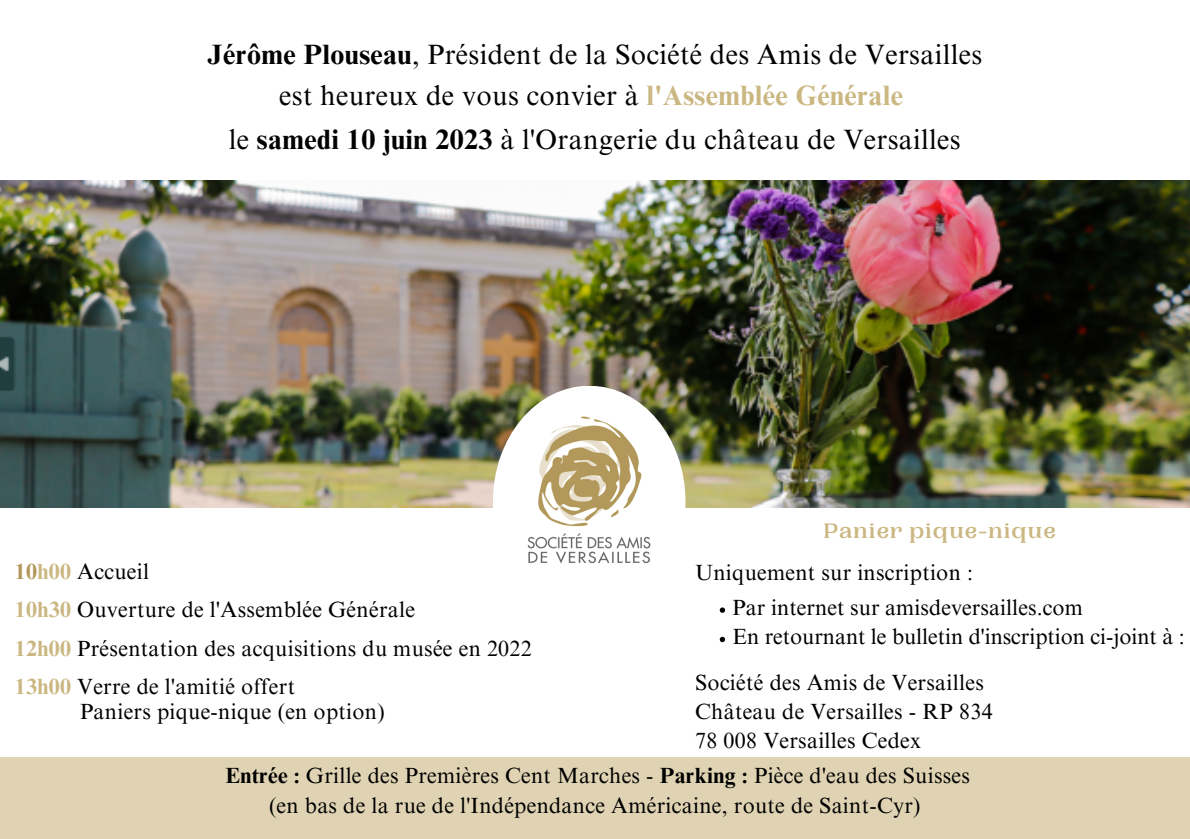
<style>
.page{position:relative;width:1190px;height:839px;background:#fff}
.page>*{position:absolute;margin:0;border:0;box-sizing:border-box;transform-origin:0 0}
.t1{font:28px "Times NRMT Pro";letter-spacing:.015em;color:#000}
.t2{font:22px "Times NRMT Pro";letter-spacing:.015em;color:#000}
.t3{font:700 22px "PP Woodland";letter-spacing:.04em;color:#cbb781}
.s1{font-weight:700}
.s2{font-weight:700;color:#cbb781}
.s3{font-weight:700;color:#b2985a}
</style>
<div class="page">
<img style="left:0;top:180px;width:1190px;height:327px">
<div style="left:493px;top:386px;width:192px;height:231px;background:#fff;border-radius:50%"></div>
<img style="left:512px;top:402px;width:153px;height:162px">
<div style="left:0;top:757px;width:1190px;height:81px;background:#dfd3b3"></div>
<svg style="left:720px;top:607px;width:5px;height:5px"></svg>
<svg style="left:720px;top:636px;width:5px;height:6px"></svg>
<p class="t1" style="left:207px;top:44px;width:776px"><span class="s1">Jérôme Plouseau</span>, Président de la Société des Amis de Versailles</p>
<p class="t1" style="left:279px;top:85px;width:625px">est heureux de vous convier à <span class="s2">l'Assemblée Générale</span></p>
<p class="t1" style="left:229px;top:129px;width:733px">le <span class="s1">samedi 10 juin 2023</span> à l'Orangerie du château de Versailles</p>
<p class="t2" style="left:15px;top:563px;width:136px"><span class="s3">10</span><span class="s2">h00</span> Accueil</p>
<p class="t2" style="left:15px;top:601px;width:402px"><span class="s2">10h30</span> Ouverture de l'Assemblée Générale</p>
<p class="t2" style="left:15px;top:640px;width:519px"><span class="s2">12h00</span> Présentation des acquisitions du musée en 2022</p>
<p class="t2" style="left:15px;top:678px;width:282px"><span class="s2">13h00</span> Verre de l'amitié offert</p>
<p class="t2" style="left:80px;top:703px;width:306px">Paniers pique-nique (en option)</p>
<p class="t3" style="left:823px;top:518px;width:234px">Panier pique-nique</p>
<p class="t2" style="left:695px;top:564px;width:279px">Uniquement sur inscription :</p>
<p class="t2" style="left:732px;top:599px;width:352px">Par internet sur amisdeversailles.com</p>
<p class="t2" style="left:732px;top:628px;width:454px">En retournant le bulletin d'inscription ci-joint à :</p>
<p class="t2" style="left:695px;top:674px;width:290px">Société des Amis de Versailles</p>
<p class="t2" style="left:695px;top:703px;width:299px">Château de Versailles - RP 834</p>
<p class="t2" style="left:695px;top:732px;width:228px">78 008 Versailles Cedex</p>
<p class="t2" style="left:225px;top:767px;width:746px"><span class="s1">Entrée :</span> Grille des Premières Cent Marches - <span class="s1">Parking :</span> Pièce d'eau des Suisses</p>
<p class="t2" style="left:269px;top:797px;width:653px">(en bas de la rue de l'Indépendance Américaine, route de Saint-Cyr)</p>
</div>
